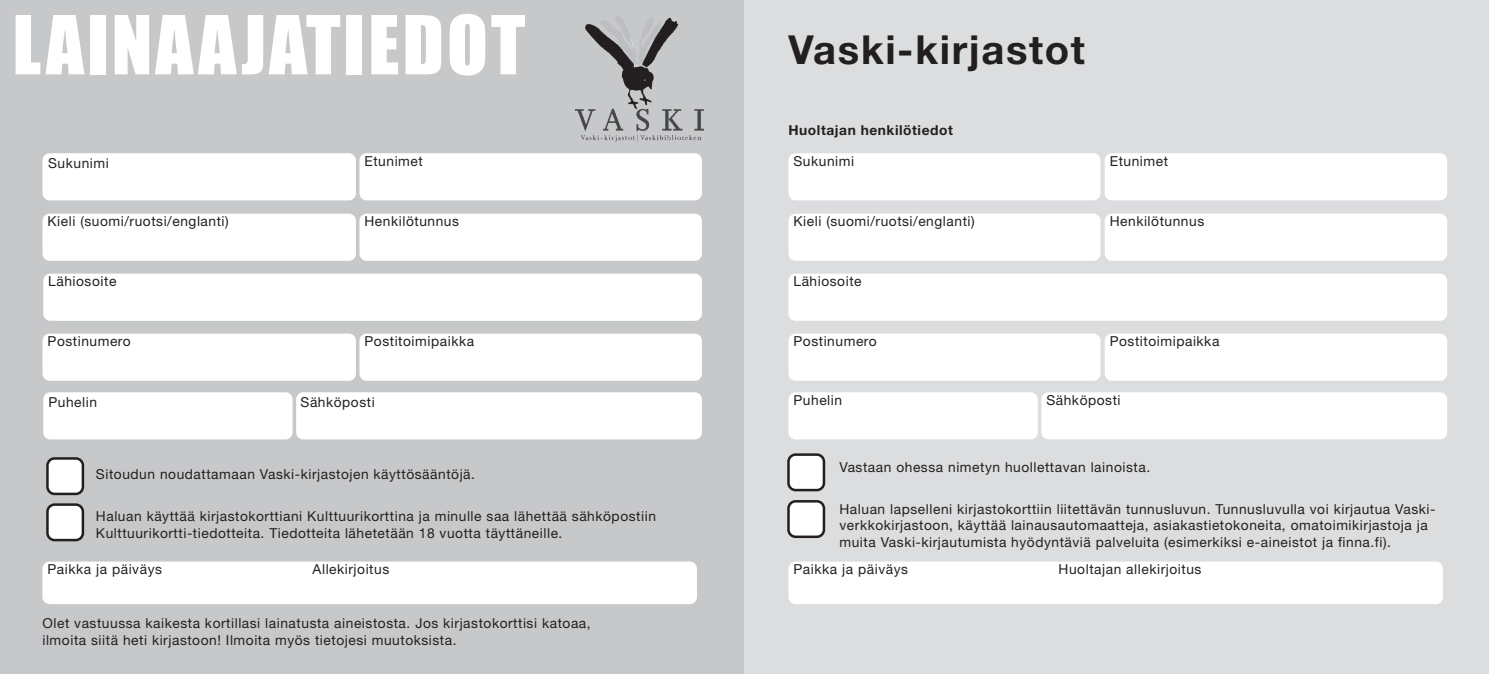
<style>
.page{position:relative;width:1489px;height:674px;background:#fff}
.page>*{position:absolute;margin:0;border:0;box-sizing:border-box;transform-origin:0 0}
.t1{font:75px "Impact";letter-spacing:.04em;color:#fff}
.t2{font:700 40px "Helvetica Neue LT Std";letter-spacing:.04em;color:#231f20}
.t3{font:13.75px/16.5px "Helvetica Neue LT Std";letter-spacing:.04em;color:#231f20}
.t4{font:700 13.75px "Helvetica Neue LT Std";letter-spacing:.04em;color:#231f20}
</style>
<div class="page">
<div style="left:0;top:0;width:1488px;height:673px;background:#c7c8ca"></div>
<div style="left:744px;top:0;width:744px;height:673px;background:#dcdddf"></div>
<div style="left:43px;top:153px;width:313px;height:47px;background:#fff;border-radius:7px"></div>
<div style="left:42px;top:561px;width:655px;height:42px;background:#fff;border-radius:7px"></div>
<div style="left:43px;top:213px;width:313px;height:48px;background:#fff;border-radius:7px"></div>
<div style="left:43px;top:333px;width:313px;height:47px;background:#fff;border-radius:7px"></div>
<div style="left:47px;top:504px;width:36px;height:35px;background:#fff;border-radius:7px"></div>
<div style="left:46px;top:503px;width:38px;height:38px;border:2px solid #231f20;border-radius:7px"></div>
<div style="left:47px;top:458px;width:36px;height:35px;background:#fff;border-radius:7px"></div>
<div style="left:46px;top:457px;width:38px;height:38px;border:2px solid #231f20;border-radius:7px"></div>
<div style="left:359px;top:153px;width:343px;height:47px;background:#fff;border-radius:7px"></div>
<div style="left:43px;top:392px;width:249px;height:47px;background:#fff;border-radius:7px"></div>
<img style="left:575px;top:17px;width:128px;height:124px">
<div style="left:359px;top:213px;width:343px;height:48px;background:#fff;border-radius:7px"></div>
<div style="left:296px;top:392px;width:406px;height:47px;background:#fff;border-radius:7px"></div>
<div style="left:43px;top:273px;width:659px;height:47px;background:#fff;border-radius:7px"></div>
<div style="left:359px;top:333px;width:343px;height:47px;background:#fff;border-radius:7px"></div>
<div style="left:788px;top:153px;width:312px;height:47px;background:#fff;border-radius:7px"></div>
<div style="left:788px;top:213px;width:312px;height:48px;background:#fff;border-radius:7px"></div>
<div style="left:788px;top:333px;width:312px;height:47px;background:#fff;border-radius:7px"></div>
<div style="left:1104px;top:153px;width:342px;height:47px;background:#fff;border-radius:7px"></div>
<div style="left:788px;top:392px;width:249px;height:47px;background:#fff;border-radius:7px"></div>
<div style="left:1104px;top:213px;width:342px;height:48px;background:#fff;border-radius:7px"></div>
<div style="left:1041px;top:392px;width:405px;height:47px;background:#fff;border-radius:7px"></div>
<div style="left:788px;top:273px;width:658px;height:47px;background:#fff;border-radius:7px"></div>
<div style="left:1104px;top:333px;width:342px;height:47px;background:#fff;border-radius:7px"></div>
<div style="left:788px;top:561px;width:654px;height:42px;background:#fff;border-radius:7px"></div>
<div style="left:788px;top:501px;width:36px;height:35px;background:#fff;border-radius:7px"></div>
<div style="left:787px;top:499px;width:38px;height:38px;border:2px solid #231f20;border-radius:7px"></div>
<div style="left:788px;top:454px;width:36px;height:36px;background:#fff;border-radius:7px"></div>
<div style="left:787px;top:453px;width:38px;height:38px;border:2px solid #231f20;border-radius:7px"></div>
<h1 class="t1" style="left:12px;top:-13px;width:514px">LAINAAJATIEDOT</h1>
<h2 class="t2" style="left:788px;top:25px;width:298px">Vaski-kirjastot</h2>
<p class="t4" style="left:788px;top:121px;width:166px">Huoltajan henkilötiedot</p>
<p class="t3" style="left:48px;top:154px;width:62px">Sukunimi</p>
<p class="t3" style="left:364px;top:152px;width:60px">Etunimet</p>
<p class="t3" style="left:793px;top:152px;width:62px">Sukunimi</p>
<p class="t3" style="left:1109px;top:152px;width:60px">Etunimet</p>
<p class="t3" style="left:48px;top:212px;width:183px">Kieli (suomi/ruotsi/englanti)</p>
<p class="t3" style="left:364px;top:212px;width:96px">Henkilötunnus</p>
<p class="t3" style="left:793px;top:212px;width:183px">Kieli (suomi/ruotsi/englanti)</p>
<p class="t3" style="left:1109px;top:212px;width:96px">Henkilötunnus</p>
<p class="t3" style="left:48px;top:272px;width:70px">Lähiosoite</p>
<p class="t3" style="left:793px;top:272px;width:70px">Lähiosoite</p>
<p class="t3" style="left:48px;top:332px;width:85px">Postinumero</p>
<p class="t3" style="left:364px;top:332px;width:111px">Postitoimipaikka</p>
<p class="t3" style="left:793px;top:332px;width:85px">Postinumero</p>
<p class="t3" style="left:1109px;top:332px;width:111px">Postitoimipaikka</p>
<p class="t3" style="left:48px;top:393px;width:50px">Puhelin</p>
<p class="t3" style="left:300px;top:393px;width:76px">Sähköposti</p>
<p class="t3" style="left:793px;top:391px;width:50px">Puhelin</p>
<p class="t3" style="left:1046px;top:391px;width:76px">Sähköposti</p>
<p class="t3" style="left:96px;top:465px;width:380px">Sitoudun noudattamaan Vaski-kirjastojen käyttösääntöjä.</p>
<p class="t3" style="left:96px;top:507px;width:561px">Haluan käyttää kirjastokorttiani Kulttuurikorttina ja minulle saa lähettää sähköpostiin<br>Kulttuurikortti-tiedotteita. Tiedotteita lähetetään 18 vuotta täyttäneille.</p>
<p class="t3" style="left:839px;top:458px;width:312px">Vastaan ohessa nimetyn huollettavan lainoista.</p>
<p class="t3" style="left:839px;top:500px;width:597px">Haluan lapselleni kirjastokorttiin liitettävän tunnusluvun. Tunnusluvulla voi kirjautua Vaski&shy;verkkokirjastoon, käyttää lainausautomaatteja, asiakastietokoneita, omatoimikirjastoja ja muita Vaski-kirjautumista hyödyntäviä palveluita (esimerkiksi e-aineistot ja finna.fi).</p>
<p class="t3" style="left:47px;top:560px;width:116px">Paikka ja päiväys</p>
<p class="t3" style="left:312px;top:560px;width:78px">Allekirjoitus</p>
<p class="t3" style="left:793px;top:560px;width:116px">Paikka ja päiväys</p>
<p class="t3" style="left:1058px;top:560px;width:144px">Huoltajan allekirjoitus</p>
<p class="t3" style="left:42px;top:614px;width:549px">Olet vastuussa kaikesta kortillasi lainatusta aineistosta. Jos kirjastokorttisi katoaa, ilmoita siitä heti kirjastoon! Ilmoita myös tietojesi muutoksista.</p>
</div>
